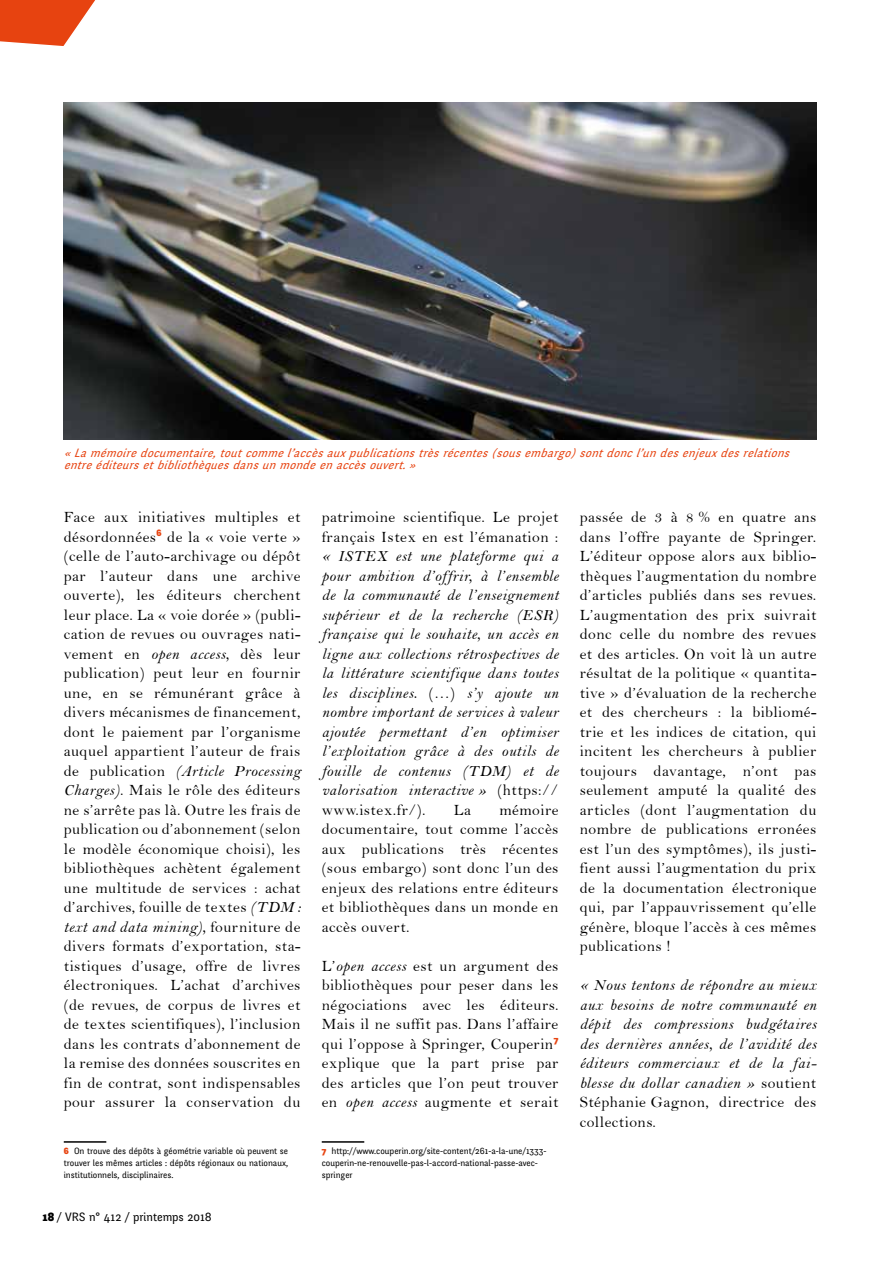
<style>
.page{position:relative;width:893px;height:1263px;background:#fff}
.page>*{position:absolute;margin:0;border:0;box-sizing:border-box;transform-origin:0 0}
.t1{font:15.75px/19.5px "Bell";letter-spacing:.03em;color:#000;text-align:justify}
.t2{font:15.75px/19.5px "Bell MT Italic";letter-spacing:.03em;color:#000;text-align:justify}
.t3{font:italic 12px/12px "Fengardo Neue";color:#e74310}
.t4{font:12px "Fengardo Neue";color:#000}
.t5{font:9px/12px "Fengardo Neue";color:#000;text-align:justify}
.s1{font-family:"Bell MT Italic"}
.s2{font-family:"Bell"}
.s3{font-weight:900;color:#e74310}
.s4{font-weight:900}
</style>
<div class="page">
<svg style="left:0;top:0;width:95px;height:46px"></svg>
<hr style="left:64px;top:1141px;width:42px;height:2px;background:#000">
<hr style="left:322px;top:1141px;width:42px;height:2px;background:#000">
<img style="left:64px;top:102px;width:752px;height:337px">
<p class="t3" style="left:64px;top:447px;width:732px">« Lamémoiredocumentaire,toutcommel’accèsauxpublicationstrèsrécentes(sousembargo)sontdoncl’undesenjeuxdesrelations entreéditeursetbibliothèquesdansunmondeenaccèsouvert. »</p>
<p class="t1" style="left:64px;top:507px;width:238px">Face aux initiatives multiples et désordonnées<sup>6</sup> de la « voie verte » (celle de l’auto-archivage ou dépôt par l’auteur dans une archive ouverte), les éditeurs cherchent leur place. La « voie dorée » (publi&shy;cation de revues ou ouvrages nati&shy;vement en <span class="s1">open access,</span> dès leur publication) peut leur en fournir une, en se rémunérant grâce à divers mécanismes de financement, dont le paiement par l’organisme auquel appartient l’auteur de frais</p>
<p class="t2" style="left:64px;top:761px;width:238px"><span class="s2">de publication</span> (Article Processing</p>
<p class="t1" style="left:64px;top:780px;width:238px"><span class="s1">Charges)</span>. Mais le rôle des éditeurs ne s’arrête pas là. Outre les frais de publication ou d’abonnement (selon le modèle économique choisi), les bibliothèques achètent également une multitude de services : achat d’archives, fouille de textes <span class="s1">(TDM :</span></p>
<p class="t2" style="left:64px;top:917px;width:238px">text and data mining), <span class="s2">fourniture de</span></p>
<p class="t1" style="left:64px;top:936px;width:238px">divers formats d’exportation, sta&shy;tistiques d’usage, offre de livres électroniques. L’achat d’archives (de revues, de corpus de livres et de textes scientifiques), l’inclusion dans les contrats d’abonnement de la remise des données souscrites en fin de contrat, sont indispensables pour assurer la conservation du</p>
<p class="t5" style="left:64px;top:1145px;width:226px"><span class="s3">6</span> On trouve des dépôts à géométrie variable où peuvent se trouver les mêmes articles : dépôts régionaux ou nationaux, institutionnels, disciplinaires.</p>
<p class="t4" style="left:43px;top:1209px;width:171px"><span class="s4">18</span> / VRS n° 412 / printemps 2018</p>
<p class="t1" style="left:322px;top:507px;width:238px">patrimoine scientifique. Le projet français Istex en est l’émanation :</p>
<p class="t2" style="left:322px;top:546px;width:238px">« ISTEX est une plateforme qui a pour ambition d’offrir, à l’ensemble de la communauté de l’enseignement supérieur et de la recherche (ESR) française qui le souhaite, un accès en ligne aux collections rétrospectives de la littérature scientifique dans toutes les disciplines. <span class="s2">(…)</span> s’y ajoute un nombre important de services à valeur ajoutée permettant d’en optimiser l’exploitation grâce à des outils de fouille de contenus (TDM) et de valorisation interactive » <span class="s2">(https://</span></p>
<p class="t1" style="left:322px;top:800px;width:105px">www.istex.fr/).</p>
<p class="t1" style="left:454px;top:800px;width:19px">La</p>
<p class="t1" style="left:322px;top:800px;width:238px;text-indent:178px">mémoire documentaire, tout comme l’accès aux publications très récentes (sous embargo) sont donc l’un des enjeux des relations entre éditeurs et bibliothèques dans un monde en accès ouvert.</p>
<p class="t1" style="left:322px;top:956px;width:238px">L’<span class="s1">open access</span> est un argument des bibliothèques pour peser dans les négociations avec les éditeurs.<br>Mais il ne suffit pas. Dans l’affaire qui l’oppose à Springer, Couperin<sup>7 </sup>explique que la part prise par des articles que l’on peut trouver en <span class="s1">open access</span> augmente et serait</p>
<p class="t5" style="left:322px;top:1145px;width:226px;text-align:left"><span class="s3">7</span> http://www.couperin.org/site-content/261-a-la-une/1333- couperin-ne-renouvelle-pas-l-accord-national-passe-avec&shy;springer</p>
<p class="t1" style="left:580px;top:507px;width:238px">passée de 3 à 8 % en quatre ans dans l’offre payante de Springer.<br>L’éditeur oppose alors aux biblio&shy;thèques l’augmentation du nombre d’articles publiés dans ses revues.<br>L’augmentation des prix suivrait donc celle du nombre des revues et des articles. On voit là un autre résultat de la politique « quantita&shy;tive » d’évaluation de la recherche et des chercheurs : la bibliomé&shy;trie et les indices de citation, qui incitent les chercheurs à publier toujours davantage, n’ont pas seulement amputé la qualité des articles (dont l’augmentation du nombre de publications erronées est l’un des symptômes), ils justi&shy;fient aussi l’augmentation du prix de la documentation électronique qui, par l’appauvrissement qu’elle génère, bloque l’accès à ces mêmes publications !</p>
<p class="t2" style="left:580px;top:975px;width:238px">« Nous tentons de répondre au mieux aux besoins de notre communauté en dépit des compressions budgétaires des dernières années, de l’avidité des éditeurs commerciaux et de la fai&shy;blesse du dollar canadien » <span class="s2">soutient</span></p>
<p class="t1" style="left:580px;top:1092px;width:238px">Stéphanie -Gagnon, directrice des collections.</p>
</div>
